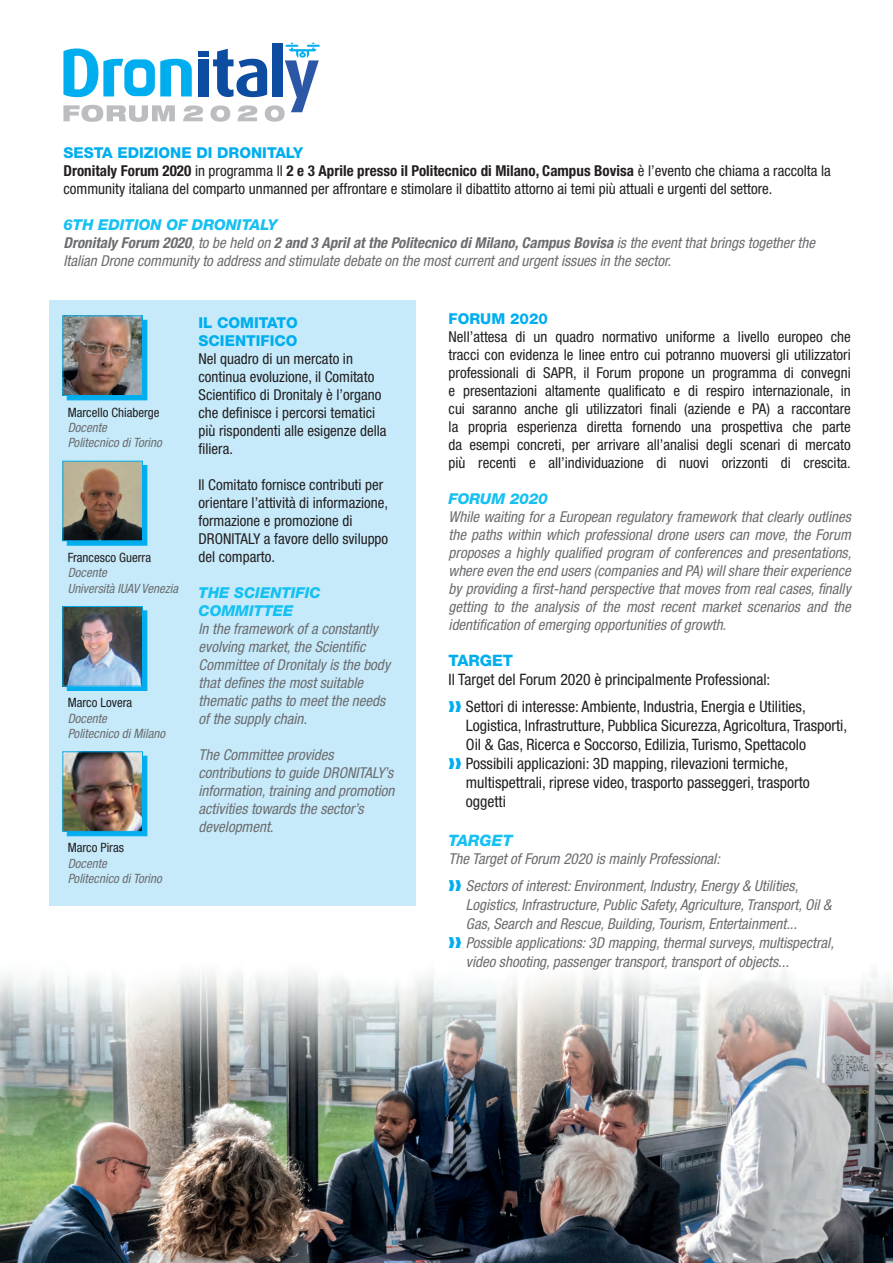
<style>
.page{position:relative;width:893px;height:1263px;background:#fff}
.page>*{position:absolute;margin:0;border:0;box-sizing:border-box;transform-origin:0 0}
.t1{font:condensed 15.75px/18.9px "Helvetica Neue LT Pro";color:#231f20}
.t2{font:800 15.75px "Helvetica Neue LT Pro";color:#00aeef}
.t3{font:italic 800 15.75px "Helvetica Neue LT Pro";color:#15c0f2}
.t4{font:italic condensed 15px/18px "Helvetica Neue LT Pro";color:#6c6d70}
.t5{font:condensed 15px/18px "Helvetica Neue LT Pro";color:#231f20}
.t6{font:800 15px "Helvetica Neue LT Pro";color:#00aeef}
.t7{font:italic 800 15px/18px "Helvetica Neue LT Pro";color:#15c0f2}
.t8{font:italic condensed 12.9px/15.5px "Helvetica Neue LT Pro";color:#6c6d70}
.t9{font:condensed 12.9px "Helvetica Neue LT Pro";color:#231f20}
.s1{font-weight:700}
.s2{color:#00aeef}
.s3{color:#fff}
</style>
<div class="page">
<img style="left:0;top:972px;width:892px;height:290px">
<svg style="left:63px;top:42px;width:256px;height:80px"></svg>
<div style="left:50px;top:300px;width:365px;height:605px;background:#c6eafa"></div>
<svg style="left:67px;top:755px;width:80px;height:81px"></svg>
<img style="left:64px;top:753px;width:77px;height:76px">
<div style="left:62px;top:751px;width:81px;height:80px;border:1px solid #00aeef"></div>
<svg style="left:67px;top:610px;width:80px;height:80px"></svg>
<img style="left:64px;top:608px;width:77px;height:76px">
<div style="left:62px;top:606px;width:81px;height:80px;border:1px solid #00aeef"></div>
<div style="left:67px;top:320px;width:80px;height:80px;background:#00aeef"></div>
<img style="left:64px;top:317px;width:77px;height:77px">
<div style="left:62px;top:315px;width:81px;height:81px;border:1px solid #00aeef"></div>
<svg style="left:67px;top:465px;width:80px;height:80px"></svg>
<img style="left:64px;top:462px;width:77px;height:77px">
<p class="t6" style="left:63px;top:144px;width:241px">SESTA EDIZIONE DI DRONITALY</p>
<p class="t5" style="left:63px;top:162px;width:768px"><span class="s1">Dronitaly Forum 2020</span> in programma Il <span class="s1">2 e 3 Aprile presso il Politecnico di Milano, Campus Bovisa</span> è l’evento che chiama a raccolta la community italiana del comparto unmanned per affrontare e stimolare il dibattito attorno ai temi più attuali e urgenti del settore.</p>
<p class="t7" style="left:63px;top:216px;width:216px">6TH EDITION OF DRONITALY</p>
<p class="t4" style="left:63px;top:234px;width:752px"><span class="s1">Dronitaly Forum 2020</span>, to be held on <span class="s1">2 and 3 April at the Politecnico di Milano, Campus Bovisa</span> is the event that brings together the<br>Italian Drone community to address and stimulate debate on the most current and urgent issues in the sector.</p>
<p class="t9" style="left:68px;top:404px;width:93px">Marcello Chiaberge</p>
<p class="t8" style="left:68px;top:420px;width:96px">Docente<br>Politecnico di Torino</p>
<p class="t9" style="left:68px;top:549px;width:85px">Francesco Guerra</p>
<p class="t8" style="left:68px;top:565px;width:112px">Docente<br>Università IUAV Venezia</p>
<p class="t9" style="left:68px;top:695px;width:66px">Marco Lovera</p>
<p class="t8" style="left:68px;top:710px;width:99px">Docente<br>Politecnico di Milano</p>
<p class="t9" style="left:68px;top:840px;width:58px">Marco Piras</p>
<p class="t8" style="left:68px;top:855px;width:40px">Docente</p>
<p class="t8" style="left:68px;top:871px;width:96px">Politecnico di Torino</p>
<p class="t6" style="left:198px;top:313px;width:101px">IL COMITATO</p>
<p class="t6" style="left:198px;top:331px;width:100px">SCIENTIFICO</p>
<p class="t5" style="left:198px;top:349px;width:189px">Nel quadro di un mercato in continua evoluzione, il Comitato<br>Scientifico di Dronitaly è l’organo che definisce i percorsi tematici più rispondenti alle esigenze della filiera.</p>
<p class="t5" style="left:198px;top:475px;width:191px">Il Comitato fornisce contributi per orientare l’attività di informazione, formazione e promozione di<br>DRONITALY a favore dello sviluppo del comparto.</p>
<p class="t7" style="left:198px;top:583px;width:123px">THE SCIENTIFIC<br>COMMITTEE</p>
<p class="t4" style="left:198px;top:620px;width:193px">In the framework of a constantly evolving market, the Scientific<br>Committee of Dronitaly is the body that defines the most suitable thematic paths to meet the needs of the supply chain.</p>
<p class="t4" style="left:198px;top:746px;width:197px">The Committee provides contributions to guide DRONITALY’s information, training and promotion activities towards the sector’s development.</p>
<p class="t6" style="left:448px;top:309px;width:101px">FORUM 2020</p>
<p class="t5" style="left:448px;top:327px;width:403px;text-align:justify">Nell’attesa di un quadro normativo uniforme a livello europeo che tracci con evidenza le linee entro cui potranno muoversi gli utilizzatori professionali di SAPR, il Forum propone un programma di convegni e presentazioni altamente qualificato e di respiro internazionale, in cui saranno anche gli utilizzatori finali (aziende e PA) a raccontare la propria esperienza diretta fornendo una prospettiva che parte da esempi concreti, per arrivare all’analisi degli scenari di mercato più recenti e all’individuazione di nuovi orizzonti di crescita.</p>
<p class="t7" style="left:448px;top:489px;width:101px">FORUM 2020</p>
<p class="t4" style="left:448px;top:507px;width:404px;text-align:justify">While waiting for a European regulatory framework that clearly outlines the paths within which professional drone users can move, the Forum proposes a highly qualified program of conferences and presentations, where even the end users (companies and PA) will share their experience by providing a first-hand perspective that moves from real cases, finally getting to the analysis of the most recent market scenarios and the identification of emerging opportunities of growth.</p>
<p class="t2" style="left:448px;top:651px;width:66px">TARGET</p>
<p class="t1" style="left:448px;top:670px;width:323px">Il Target del Forum 2020 è principalmente Professional:</p>
<p class="t1" style="left:448px;top:697px;width:400px"><span class="s2">❱❱</span> Settori di interesse: Ambiente, Industria, Energia e Utilities,<br><span class="s3">❱❱</span> Logistica, Infrastrutture, Pubblica Sicurezza, Agricoltura, Trasporti, <span class="s3">❱❱</span> Oil &amp; Gas, Ricerca e Soccorso, Edilizia, Turismo, Spettacolo</p>
<p class="t1" style="left:448px;top:753px;width:391px"><span class="s2">❱❱</span> Possibili applicazioni: 3D mapping, rilevazioni termiche, <span class="s3">❱❱</span> <span class="s3">❱❱</span> <span class="s3">❱❱ ❱❱</span> multispettrali, riprese video, trasporto passeggeri, trasporto <span class="s3">❱❱ ❱❱</span> oggetti</p>
<p class="t3" style="left:448px;top:831px;width:65px">TARGET</p>
<p class="t4" style="left:448px;top:850px;width:273px">The Target of Forum 2020 is mainly Professional:</p>
<p class="t4" style="left:448px;top:876px;width:384px;line-height:18.9px"><span class="s2">❱❱</span> Sectors of interest: Environment, Industry, Energy &amp; Utilities, <span class="s3">❱❱<br>❱❱</span> Logistics, Infrastructure, Public Safety, Agriculture, Transport, Oil &amp; <span class="s3">❱❱</span> Gas, Search and Rescue, Building, Tourism, Entertainment...</p>
<p class="t4" style="left:448px;top:933px;width:402px;line-height:18.9px"><span class="s2">❱❱</span> Possible applications: 3D mapping, thermal surveys, multispectral, <span class="s3">❱❱ ❱❱</span> video shooting, passenger transport, transport of objects...</p>
</div>
